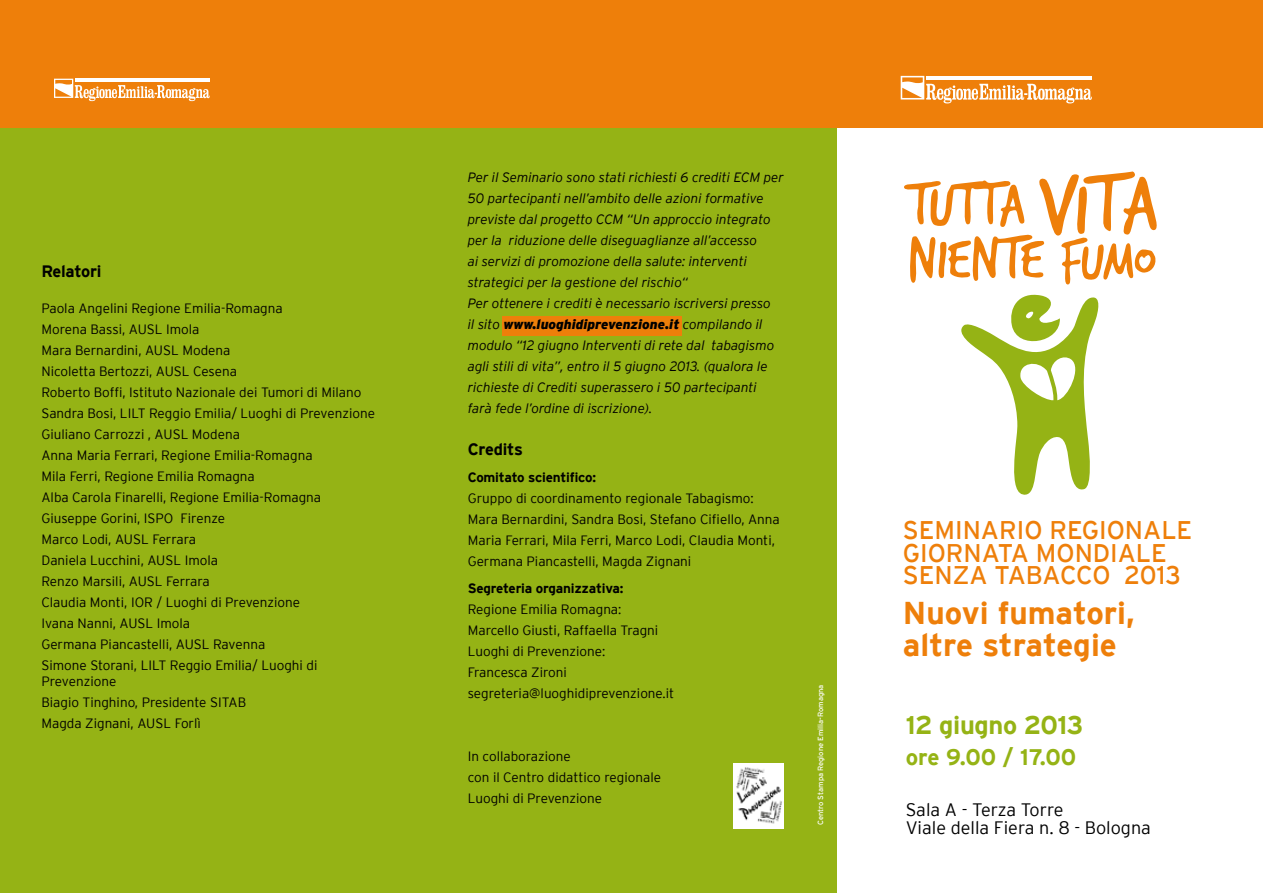
<style>
.page{position:relative;width:1263px;height:893px;background:#fff}
.page>*{position:absolute;margin:0;border:0;box-sizing:border-box;transform-origin:0 0}
.t1{font:700 31.5px/31.5px "Interstate";color:#ee7f0a}
.t2{font:25.5px/22.5px "Interstate";color:#ee7f0a}
.t3{font:700 25.5px "Interstate";letter-spacing:-.015em;color:#95b315}
.t4{font:700 22.5px "Interstate";color:#95b315}
.t5{font:300 18px/18px "Interstate";color:#000}
.t6{font:700 16.5px "Interstate";letter-spacing:-.02em;color:#000}
.t7{font:300 13.5px/21px "Interstate";color:#000}
.t8{font:italic 300 13.5px/21px "Interstate";color:#000}
.t9{font:700 13.5px "Interstate";letter-spacing:-.015em;color:#000}
.t10{font:7.5px "Interstate";color:#fff}
.s1{font-weight:900}
</style>
<div class="page">
<div style="left:0;top:124px;width:837px;height:769px;background:#95b315"></div>
<div style="left:0;top:0;width:1263px;height:127px;background:#ee7f0a"></div>
<svg style="left:54px;top:79px;width:156px;height:22px"></svg>
<svg style="left:901px;top:76px;width:191px;height:27px"></svg>
<div style="left:502px;top:316px;width:180px;height:19px;background:#ee7f0a"></div>
<svg style="left:904px;top:171px;width:253px;height:324px"></svg>
<img style="left:733px;top:763px;width:50px;height:65px">
<p class="t6" style="left:41px;top:262px;width:62px">Relatori</p>
<p class="t7" style="left:41px;top:297px;width:335px">Paola Angelini Regione Emilia-Romagna<br>Morena Bassi, AUSL Imola<br>Mara Bernardini, AUSL Modena<br>Nicoletta Bertozzi, AUSL Cesena<br>Roberto Boffi, Istituto Nazionale dei Tumori di Milano Sandra Bosi, LILT Reggio Emilia/ Luoghi di Prevenzione Giuliano Carrozzi , AUSL Modena<br>Anna Maria Ferrari, Regione Emilia-Romagna<br>Mila Ferri, Regione Emilia Romagna<br>Alba Carola Finarelli, Regione Emilia-Romagna Giuseppe Gorini, ISPO Firenze<br>Marco Lodi, AUSL Ferrara<br>Daniela Lucchini, AUSL Imola<br>Renzo Marsili, AUSL Ferrara<br>Claudia Monti, IOR / Luoghi di Prevenzione<br>Ivana Nanni, AUSL Imola<br>Germana Piancastelli, AUSL Ravenna<br>Simone Storani, LILT Reggio Emilia/ Luoghi di</p>
<p class="t7" style="left:41px;top:671px;width:206px">Prevenzione<br>Biagio Tinghino, Presidente SITAB<br>Magda Zignani, AUSL Forlì</p>
<p class="t8" style="left:468px;top:167px;width:318px">Per il Seminario sono stati richiesti 6 crediti ECM per 50 partecipanti nell’ambito delle azioni formative previste dal progetto CCM “Un approccio integrato per la riduzione delle diseguaglianze all’accesso<br>ai servizi di promozione della salute: interventi strategici per la gestione del rischio“<br>Per ottenere i crediti è necessario iscriversi presso<br>il sito <span class="s1">www.luoghidiprevenzione.it</span> compilando il modulo “12 giugno Interventi di rete dal tabagismo agli stili di vita”, entro il 5 giugno 2013. (qualora le richieste di Crediti superassero i 50 partecipanti farà fede l’ordine di iscrizione).</p>
<p class="t6" style="left:468px;top:440px;width:57px">Credits</p>
<p class="t9" style="left:468px;top:470px;width:130px">Comitato scientifico:</p>
<p class="t7" style="left:468px;top:488px;width:314px">Gruppo di coordinamento regionale Tabagismo:<br>Mara Bernardini, Sandra Bosi, Stefano Cifiello, Anna Maria Ferrari, Mila Ferri, Marco Lodi, Claudia Monti, Germana Piancastelli, Magda Zignani</p>
<p class="t9" style="left:468px;top:581px;width:157px">Segreteria organizzativa:</p>
<p class="t7" style="left:468px;top:599px;width:208px">Regione Emilia Romagna:<br>Marcello Giusti, Raffaella Tragni<br>Luoghi di Prevenzione:<br>Francesca Zironi segreteria@luoghidiprevenzione.it</p>
<p class="t7" style="left:468px;top:746px;width:195px">In collaborazione<br>con il Centro didattico regionale<br>Luoghi di Prevenzione</p>
<p class="t10" style="left:816px;top:825px;width:142px;rotate:-90deg">CENTRO STAMPA REGIONE EMILIA-ROMAGNA</p>
<h2 class="t2" style="left:903px;top:519px;width:291px">SEMINARIO REGIONALE<br>GIORNATA MONDIALE<br>SENZA TABACCO 2013</h2>
<h1 class="t1" style="left:903px;top:597px;width:233px">Nuovi fumatori, altre strategie</h1>
<h2 class="t3" style="left:906px;top:710px;width:179px">12 giugno 2013</h2>
<h3 class="t4" style="left:906px;top:744px;width:172px">ore 9.00 / 17.00</h3>
<h3 class="t5" style="left:906px;top:800px;width:247px">Sala A - Terza Torre<br>Viale della Fiera n. 8 - Bologna</h3>
</div>
